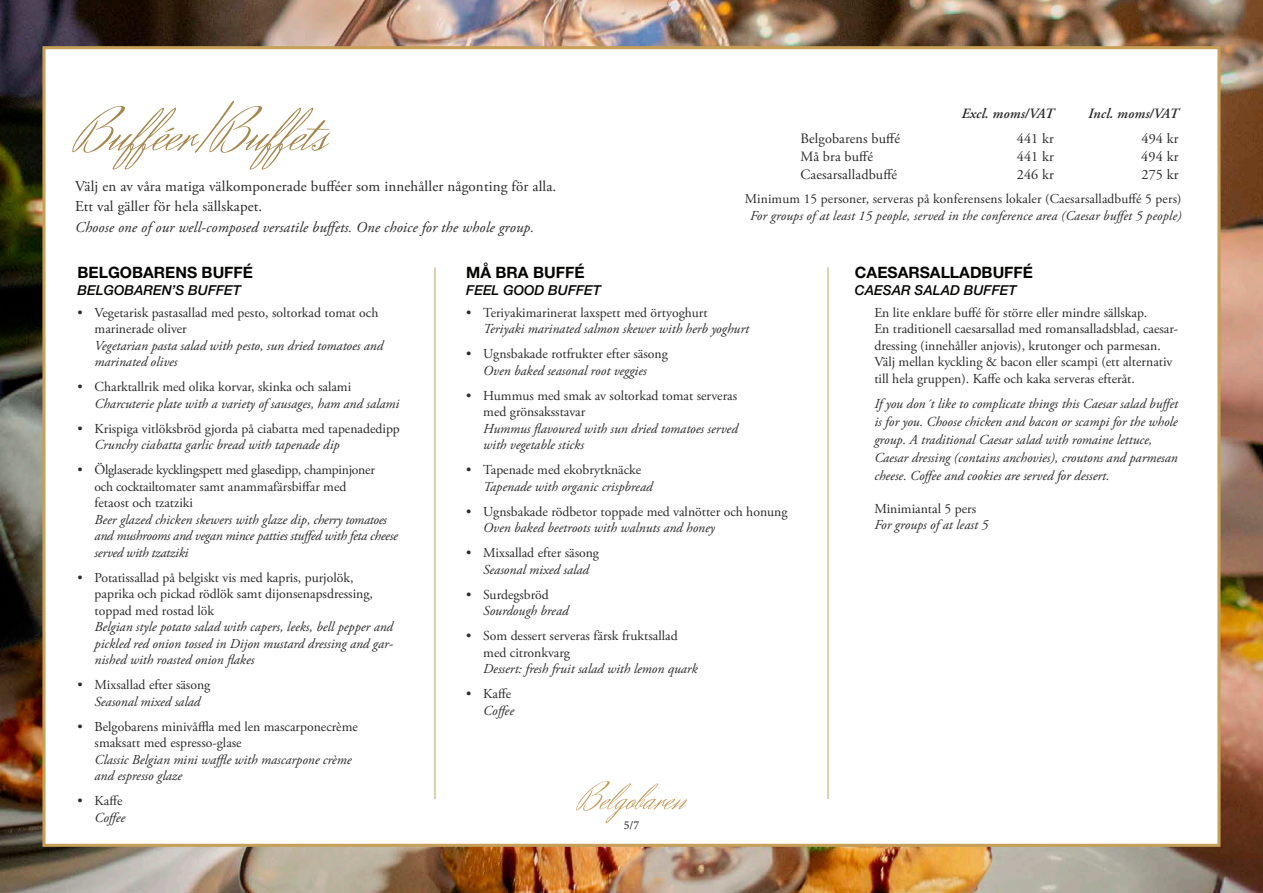
<style>
.page{position:relative;width:1263px;height:893px;background:#fff}
.page>*{position:absolute;margin:0;border:0;box-sizing:border-box;transform-origin:0 0}
.t1{font:60px "Herr Von Muellerhoff";color:#a5864c}
.t2{font:700 15.75px "Helvetica Neue LT Pro";color:#040503}
.t3{font:15px/19.5px "Adobe Garamond Pro";letter-spacing:.01em;color:#292929}
.t4{font:italic 15px "Adobe Garamond Pro";letter-spacing:.01em;color:#292929}
.t5{font:14.25px "Adobe Garamond Pro";letter-spacing:.01em;color:#292929}
.t6{font:italic 600 14.25px "Adobe Garamond Pro";letter-spacing:.01em;color:#292929}
.t7{font:13.65px/16.5px "Adobe Garamond Pro";color:#292929}
.t8{font:italic 13.65px/16.5px "Adobe Garamond Pro";color:#292929}
.t9{font:italic 13.65px/16.5px "Adobe Garamond Pro";letter-spacing:-.02em;color:#292929}
.t10{font:italic 500 13.65px "Helvetica Neue LT Pro";color:#040503}
.t11{font:italic 13.5px "Adobe Garamond Pro";letter-spacing:.01em;color:#292929}
.t12{font:13.5px "Adobe Garamond Pro";letter-spacing:.01em;color:#292929}
.t13{font:12px "Minion Pro";color:#231f20}
.s1{font-style:italic}
.s2{font-style:normal}
</style>
<div class="page">
<img style="left:0;top:46px;width:42px;height:800px">
<img style="left:0;top:846px;width:1220px;height:47px">
<img style="left:1220px;top:46px;width:43px;height:847px">
<img style="left:0;top:0;width:1263px;height:46px">
<div style="left:42px;top:46px;width:1178px;height:801px;background:#fff;border:3px solid #c69f59"></div>
<svg style="left:576px;top:781px;width:111px;height:42px"></svg>
<hr style="left:828px;top:267px;width:1px;height:532px;background:#c69f5b">
<hr style="left:435px;top:267px;width:1px;height:532px;background:#c69f5b">
<p class="t1" style="left:75px;top:95px;width:255px">Bufféer/Buffets</p>
<p class="t3" style="left:75px;top:177px;width:483px">Välj en av våra matiga välkomponerade bufféer som innehåller någonting för alla.<br>Ett val gäller för hela sällskapet.</p>
<p class="t4" style="left:75px;top:218px;width:461px">Choose one of our well-composed versatile buffets. One choice for the whole group.</p>
<p class="t2" style="left:78px;top:263px;width:177px">BELGOBARENS BUFFÉ</p>
<p class="t10" style="left:78px;top:282px;width:165px">BELGOBAREN’S BUFFET</p>
<p class="t7" style="left:95px;top:305px;width:290px;text-indent:-17px">• Vegetarisk pastasallad med pesto, soltorkad tomat och marinerade oliver<br><span class="s1">Vegetarian pasta salad with pesto, sun dried tomatoes and marinated olives</span></p>
<p class="t8" style="left:95px;top:379px;width:306px;text-indent:-17px"><span class="s2">• Charktallrik med olika korvar, skinka och salami<br></span>Charcuterie plate with a variety of sausages, ham and salami</p>
<p class="t7" style="left:95px;top:421px;width:307px;text-indent:-17px">• Krispiga vitlöksbröd gjorda på ciabatta med tapenadedipp<br><span class="s1">Crunchy ciabatta garlic bread with tapenade dip</span></p>
<p class="t9" style="left:95px;top:462px;width:305px;text-indent:-17px"><span class="s2">• Ölglaserade kycklingspett med glasedipp, champinjoner<br>och cocktailtomater samt anammafärsbiffar med<br>fetaost och tzatziki<br></span>Beer glazed chicken skewers with glaze dip, cherry tomatoes and mushrooms and vegan mince patties stuffed with feta cheese served with tzatziki</p>
<p class="t8" style="left:95px;top:570px;width:300px;text-indent:-17px"><span class="s2">• Potatissallad på belgiskt vis med kapris, purjolök, paprika och pickad rödlök samt dijonsenapsdressing, toppad med rostad lök<br></span>Belgian style potato salad with capers, leeks, bell pepper and pickled red onion tossed in Dijon mustard dressing and gar&shy;nished with roasted onion flakes</p>
<p class="t7" style="left:78px;top:677px;width:134px;text-align:center">• Mixsallad efter säsong<br><span class="s1">Seasonal mixed salad</span></p>
<p class="t7" style="left:95px;top:719px;width:265px;text-indent:-17px">• Belgobarens minivåffla med len mascarponecrème smaksatt med espresso-glase<br><span class="s1">Classic Belgian mini waffle with mascarpone crème and espresso glaze</span></p>
<p class="t7" style="left:78px;top:793px;width:49px;text-align:right">• Kaffe<br><span class="s1">Coffee</span></p>
<p class="t6" style="left:961px;top:105px;width:94px">Excl. moms/VAT</p>
<p class="t6" style="left:1088px;top:105px;width:92px">Incl. moms/VAT</p>
<p class="t5" style="left:800px;top:130px;width:101px">Belgobarens buffé</p>
<p class="t5" style="left:1017px;top:130px;width:39px">441 kr</p>
<p class="t5" style="left:1141px;top:130px;width:39px">494 kr</p>
<p class="t5" style="left:800px;top:148px;width:74px">Må bra buffé</p>
<p class="t5" style="left:1017px;top:148px;width:39px">441 kr</p>
<p class="t5" style="left:1141px;top:148px;width:39px">494 kr</p>
<p class="t5" style="left:800px;top:166px;width:98px">Caesarsalladbuffé</p>
<p class="t5" style="left:1017px;top:166px;width:39px">246 kr</p>
<p class="t5" style="left:1141px;top:166px;width:39px">275 kr</p>
<p class="t12" style="left:745px;top:191px;width:438px">Minimum 15 personer, serveras på konferensens lokaler (Caesarsalladbuffé 5 pers)</p>
<p class="t11" style="left:750px;top:207px;width:433px">For groups of at least 15 people, served in the conference area (Caesar buffet 5 people)</p>
<p class="t2" style="left:466px;top:263px;width:120px">MÅ BRA BUFFÉ</p>
<p class="t10" style="left:466px;top:282px;width:136px">FEEL GOOD BUFFET</p>
<p class="t8" style="left:483px;top:305px;width:267px;text-indent:-17px"><span class="s2">• Teriyakimarinerat laxspett med örtyoghurt<br></span>Teriyaki marinated salmon skewer with herb yoghurt</p>
<p class="t7" style="left:466px;top:346px;width:203px;text-align:center">• Ugnsbakade rotfrukter efter säsong<br><span class="s1">Oven baked seasonal root veggies</span></p>
<p class="t8" style="left:483px;top:388px;width:256px;text-indent:-17px"><span class="s2">• Hummus med smak av soltorkad tomat serveras med grönsaksstavar<br></span>Hummus flavoured with sun dried tomatoes served with vegetable sticks</p>
<p class="t8" style="left:483px;top:462px;width:171px;text-indent:-17px"><span class="s2">• Tapenade med ekobrytknäcke<br></span>Tapenade with organic crispbread</p>
<p class="t7" style="left:483px;top:504px;width:306px;text-indent:-17px">• Ugnsbakade rödbetor toppade med valnötter och honung<br><span class="s1">Oven baked beetroots with walnuts and honey</span></p>
<p class="t7" style="left:466px;top:545px;width:134px;text-align:center">• Mixsallad efter säsong<br><span class="s1">Seasonal mixed salad</span></p>
<p class="t8" style="left:483px;top:587px;width:87px;text-indent:-17px"><span class="s2">• Surdegsbröd<br></span>Sourdough bread</p>
<p class="t7" style="left:483px;top:628px;width:216px;text-indent:-17px">• Som dessert serveras färsk fruktsallad med citronkvarg<br><span class="s1">Dessert: fresh fruit salad with lemon quark</span></p>
<p class="t7" style="left:466px;top:686px;width:49px;text-align:right">• Kaffe<br><span class="s1">Coffee</span></p>
<p class="t2" style="left:855px;top:263px;width:180px">CAESARSALLADBUFFÉ</p>
<p class="t10" style="left:855px;top:282px;width:163px">CAESAR SALAD BUFFET</p>
<p class="t7" style="left:874px;top:305px;width:305px">En lite enklare buffé för större eller mindre sällskap.<br>En traditionell caesarsallad med romansalladsblad, caesar&shy;dressing (innehåller anjovis), krutonger och parmesan.<br>Välj mellan kyckling &amp; bacon eller scampi (ett alternativ till hela gruppen). Kaffe och kaka serveras efteråt.</p>
<p class="t8" style="left:874px;top:395px;width:305px;line-height:18px">If you don´t like to complicate things this Caesar salad buffet is for you. Choose chicken and bacon or scampi for the whole group. A traditional Caesar salad with romaine lettuce, Caesar dressing (contains anchovies), croutons and parmesan cheese. Coffee and cookies are served for dessert.</p>
<p class="t7" style="left:874px;top:501px;width:103px">Minimiantal 5 pers</p>
<p class="t8" style="left:874px;top:517px;width:115px">For groups of at least 5</p>
<p class="t13" style="left:624px;top:817px;width:17px">5/7</p>
</div>
